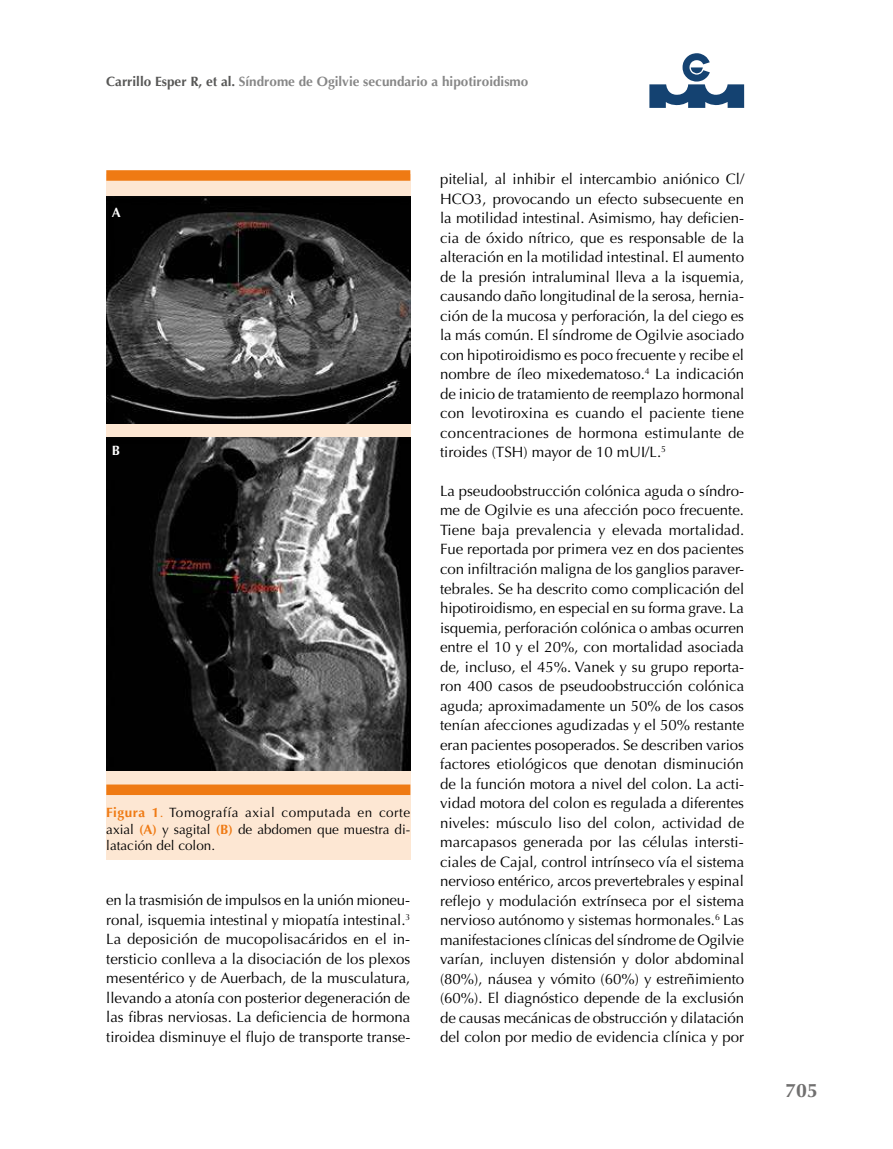
<style>
.page{position:relative;width:893px;height:1149px;background:#fff}
.page>*{position:absolute;margin:0;border:0;box-sizing:border-box;transform-origin:0 0}
.t1{font:700 19.5px "Optima";color:#706f6f}
.t2{font:15px/19.5px "Optima";color:#000;text-align:justify}
.t3{font:13.5px/16.5px "Optima";color:#000;text-align:justify}
.t4{font:700 13.5px "Optima";color:#878787}
.t5{font:700 13.5px "Optima";color:#fff}
.s1{color:#575756}
.s2{font-weight:700;color:#ef7a13}
.s3{color:#ef7a13}
</style>
<div class="page">
<svg style="left:649px;top:53px;width:95px;height:55px"></svg>
<div style="left:106px;top:174px;width:304px;height:685px;background:#fde7d3"></div>
<div style="left:106px;top:784px;width:304px;height:10px;background:#ef7a13"></div>
<div style="left:106px;top:170px;width:304px;height:11px;background:#ef7a13"></div>
<img style="left:106px;top:196px;width:304px;height:227px">
<img style="left:106px;top:437px;width:304px;height:332px">
<p class="t4" style="left:106px;top:73px;width:424px"><span class="s1">Carrillo Esper R, et al.</span> Síndrome de Ogilvie secundario a hipotiroidismo</p>
<p class="t5" style="left:112px;top:204px;width:11px">A</p>
<p class="t5" style="left:112px;top:443px;width:10px">B</p>
<p class="t3" style="left:106px;top:804px;width:306px"><span class="s2">Figura 1</span><span class="s3">.</span> Tomografía axial computada en corte axial <span class="s2">(A)</span> y sagital <span class="s2">(B)</span> de abdomen que muestra di&shy;latación del colon.</p>
<p class="t2" style="left:106px;top:890px;width:306px">en la trasmisión de impulsos en la unión mioneu&shy;ronal, isquemia intestinal y miopatía intestinal.<sup>3<br></sup>La deposición de mucopolisacáridos en el in&shy;tersticio conlleva a la disociación de los plexos mesentérico y de Auerbach, de la musculatura, llevando a atonía con posterior degeneración de las fibras nerviosas. La deficiencia de hormona tiroidea disminuye el flujo de transporte transe-</p>
<p class="t2" style="left:440px;top:169px;width:306px">pitelial, al inhibir el intercambio aniónico Cl/ HCO3, provocando un efecto subsecuente en la motilidad intestinal. Asimismo, hay deficien&shy;cia de óxido nítrico, que es responsable de la alteración en la motilidad intestinal. El aumento de la presión intraluminal lleva a la isquemia, causando daño longitudinal de la serosa, hernia&shy;ción de la mucosa y perforación, la del ciego es la más común. El síndrome de Ogilvie asociado con hipotiroidismo es poco frecuente y recibe el nombre de íleo mixedematoso.<sup>4</sup> La indicación de inicio de tratamiento de reemplazo hormonal con levotiroxina es cuando el paciente tiene concentraciones de hormona estimulante de tiroides (TSH) mayor de 10 mUI/L.<sup>5</sup></p>
<p class="t2" style="left:440px;top:481px;width:306px">La pseudoobstrucción colónica aguda o síndro&shy;me de Ogilvie es una afección poco frecuente.<br>Tiene baja prevalencia y elevada mortalidad.<br>Fue reportada por primera vez en dos pacientes con infiltración maligna de los ganglios paraver&shy;tebrales. Se ha descrito como complicación del hipotiroidismo, en especial en su forma grave. La isquemia, perforación colónica o ambas ocurren entre el 10 y el 20%, con mortalidad asociada de, incluso, el 45%. Vanek y su grupo reporta&shy;ron 400 casos de pseudoobstrucción colónica aguda; aproximadamente un 50% de los casos tenían afecciones agudizadas y el 50% restante eran pacientes posoperados. Se describen varios factores etiológicos que denotan disminución de la función motora a nivel del colon. La acti&shy;vidad motora del colon es regulada a diferentes niveles: músculo liso del colon, actividad de marcapasos generada por las células intersti&shy;ciales de Cajal, control intrínseco vía el sistema nervioso entérico, arcos prevertebrales y espinal reflejo y modulación extrínseca por el sistema nervioso autónomo y sistemas hormonales.<sup>6</sup> Las manifestaciones clínicas del síndrome de Ogilvie varían, incluyen distensión y dolor abdominal (80%), náusea y vómito (60%) y estreñimiento (60%). El diagnóstico depende de la exclusión de causas mecánicas de obstrucción y dilatación del colon por medio de evidencia clínica y por</p>
<h1 class="t1" style="left:785px;top:1079px;width:34px">705</h1>
</div>
